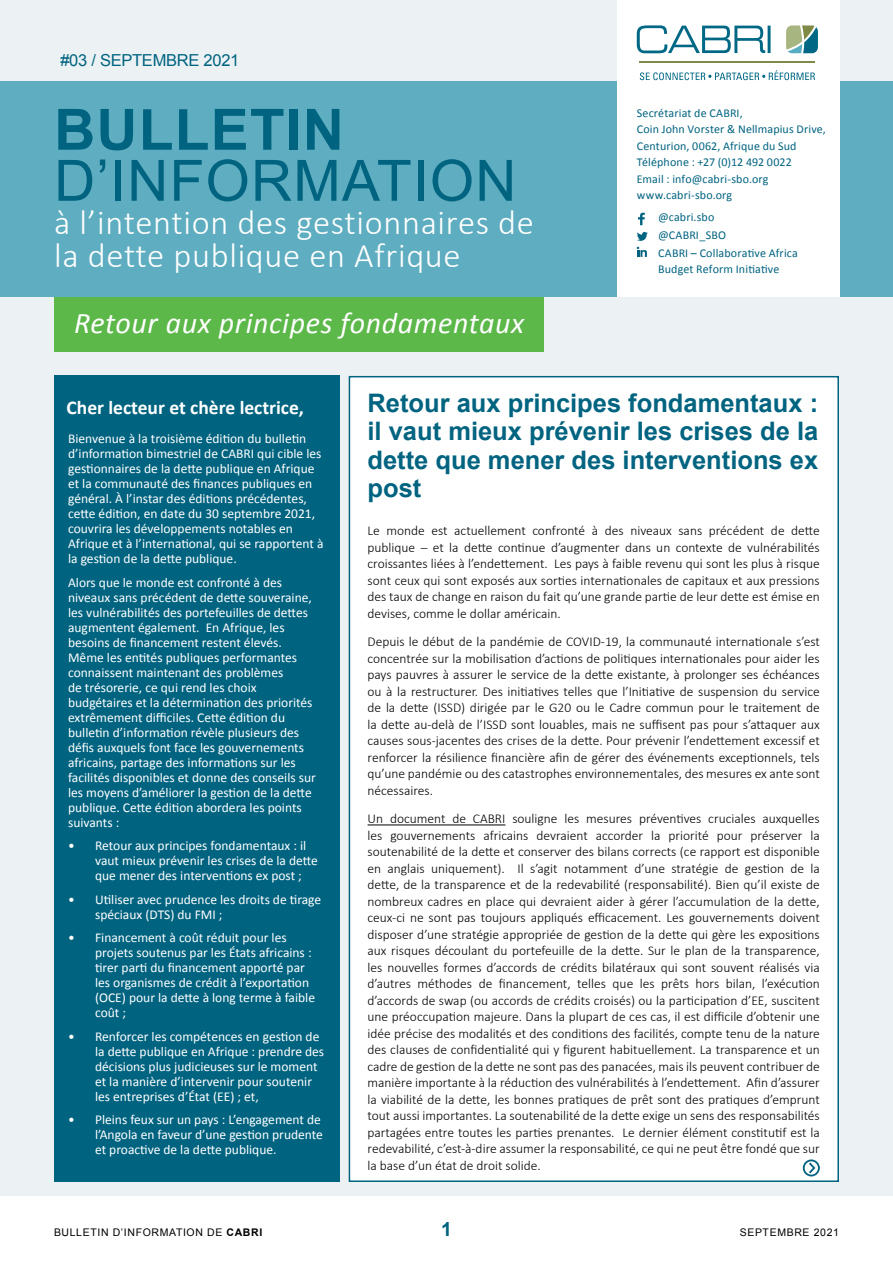
<style>
.page{position:relative;width:893px;height:1263px;background:#ecf2f4}
.page>*{position:absolute;margin:0;border:0;box-sizing:border-box;transform-origin:0 0}
.t1{font:57px "Arial";letter-spacing:.02em;color:#006380}
.t2{font:700 57px "Arial";letter-spacing:.02em;color:#006380}
.t3{font:300 34.5px/33px "Calibri";letter-spacing:.02em;color:#fff}
.t4{font:italic 30px "Calibri";letter-spacing:.02em;color:#fff}
.t5{font:700 25.5px/28.5px "Arial";color:#006380;text-align:justify}
.t6{font:700 19.5px "Calibri";color:#fff}
.t7{font:700 19.5px "Arial";color:#006380}
.t8{font:16.5px "Arial";letter-spacing:-.015em;color:#006380}
.t9{font:300 13.5px/16.5px "Calibri";color:#000;text-align:justify}
.t10{font:13.5px/15px "Calibri";color:#fff}
.t11{font:12px/16.5px "Calibri";letter-spacing:.01em;color:#006380}
.t12{font:10.5px "Arial";letter-spacing:.06em;color:#000}
.s1{font-weight:700}
</style>
<div class="page">
<div style="left:349px;top:376px;width:490px;height:806px;background:#fff;border:2px solid #006380"></div>
<hr style="left:368px;top:825px;width:137px;height:1px;background:#000">
<div style="left:54px;top:376px;width:285px;height:806px;background:#006380"></div>
<div style="left:0;top:1196px;width:893px;height:67px;background:#fff"></div>
<svg style="left:803px;top:1159px;width:17px;height:17px"></svg>
<div style="left:1px;top:81px;width:892px;height:216px;background:#5eadc0"></div>
<div style="left:617px;top:0;width:223px;height:297px;background:#fff"></div>
<div style="left:55px;top:297px;width:489px;height:54px;background:#5cb849"></div>
<svg style="left:637px;top:25px;width:133px;height:28px"></svg>
<svg style="left:786px;top:25px;width:32px;height:28px"></svg>
<hr style="left:640px;top:61px;width:175px;height:2px;background:#7f8a44">
<svg style="left:640px;top:70px;width:175px;height:10px"></svg>
<svg style="left:638px;top:213px;width:7px;height:12px"></svg>
<svg style="left:637px;top:232px;width:11px;height:25px"></svg>
<p class="t8" style="left:60px;top:49px;width:181px">#03 / SEPTEMBRE 2021</p>
<h1 class="t2" style="left:54px;top:92px;width:291px">BULLETIN</h1>
<h1 class="t1" style="left:54px;top:143px;width:464px">D’INFORMATION</h1>
<h2 class="t3" style="left:54px;top:205px;width:481px">à l’intention des gestionnaires de la dette publique en Afrique</h2>
<h3 class="t4" style="left:74px;top:302px;width:451px">Retour aux principes fondamentaux</h3>
<p class="t11" style="left:637px;top:105px;width:190px">Secrétariat de CABRI,<br>Coin John Vorster &amp; Nellmapius Drive,<br>Centurion, 0062, Afrique du Sud<br>Téléphone : +27 (0)12 492 0022<br>Email : info@cabri-sbo.org www.cabri-sbo.org</p>
<p class="t11" style="left:658px;top:209px;width:141px;line-height:17.7px">@cabri.sbo<br>@CABRI_SBO<br>CABRI – Collaborative Africa</p>
<p class="t11" style="left:658px;top:261px;width:123px">Budget Reform Initiative</p>
<h3 class="t6" style="left:67px;top:395px;width:239px">Cher lecteur et chère lectrice,</h3>
<p class="t10" style="left:68px;top:431px;width:257px">Bienvenue à la troisième édition du bulletin d’information bimestriel de CABRI qui cible les gestionnaires de la dette publique en Afrique et la communauté des finances publiques en général. À l’instar des éditions précédentes, cette édition, en date du 30 septembre 2021, couvrira les développements notables en Afrique et à l’international, qui se rapportent à la gestion de la dette publique.</p>
<p class="t10" style="left:68px;top:575px;width:249px">Alors que le monde est confronté à des niveaux sans précédent de dette souveraine, les vulnérabilités des portefeuilles de dettes augmentent également. En Afrique, les besoins de financement restent élevés.<br>Même les entités publiques performantes connaissent maintenant des problèmes<br>de trésorerie, ce qui rend les choix budgétaires et la détermination des priorités extrêmement difficiles. Cette édition du bulletin d’information révèle plusieurs des défis auxquels font face les gouvernements africains, partage des informations sur les facilités disponibles et donne des conseils sur les moyens d’améliorer la gestion de la dette publique. Cette édition abordera les points suivants :</p>
<p class="t10" style="left:95px;top:838px;width:224px;text-indent:-27px">• Retour aux principes fondamentaux : il vaut mieux prévenir les crises de la dette que mener des interventions ex post ;</p>
<p class="t10" style="left:95px;top:892px;width:228px;text-indent:-27px">• Utiliser avec prudence les droits de tirage spéciaux (DTS) du FMI ;</p>
<p class="t10" style="left:95px;top:930px;width:221px;text-indent:-27px">• Financement à coût réduit pour les projets soutenus par les États africains : tirer parti du financement apporté par les organismes de crédit à l’exportation (OCE) pour la dette à long terme à faible coût ;</p>
<p class="t10" style="left:95px;top:1029px;width:231px;text-indent:-27px">• Renforcer les compétences en gestion de la dette publique en Afrique : prendre des décisions plus judicieuses sur le moment et la manière d’intervenir pour soutenir les entreprises d’État (EE) ; et,</p>
<p class="t10" style="left:95px;top:1112px;width:229px;text-indent:-27px">• Pleins feux sur un pays : L’engagement de l’Angola en faveur d’une gestion prudente et proactive de la dette publique.</p>
<h3 class="t5" style="left:368px;top:390px;width:452px">Retour aux principes fondamentaux : il vaut mieux prévenir les crises de la dette que mener des interventions ex post</h3>
<p class="t9" style="left:368px;top:522px;width:454px">Le monde est actuellement confronté à des niveaux sans précédent de dette publique – et la dette continue d’augmenter dans un contexte de vulnérabilités croissantes liées à l’endettement. Les pays à faible revenu qui sont les plus à risque sont ceux qui sont exposés aux sorties internationales de capitaux et aux pressions des taux de change en raison du fait qu’une grande partie de leur dette est émise en devises, comme le dollar américain.</p>
<p class="t9" style="left:368px;top:633px;width:454px">Depuis le début de la pandémie de COVID-19, la communauté internationale s’est concentrée sur la mobilisation d’actions de politiques internationales pour aider les pays pauvres à assurer le service de la dette existante, à prolonger ses échéances ou à la restructurer. Des initiatives telles que l’Initiative de suspension du service de la dette (ISSD) dirigée par le G20 ou le Cadre commun pour le traitement de la dette au-delà de l’ISSD sont louables, mais ne suffisent pas pour s’attaquer aux causes sous-jacentes des crises de la dette. Pour prévenir l’endettement excessif et renforcer la résilience financière afin de gérer des événements exceptionnels, tels qu’une pandémie ou des catastrophes environnementales, des mesures ex ante sont nécessaires.</p>
<p class="t9" style="left:368px;top:810px;width:454px">Un document de CABRI souligne les mesures préventives cruciales auxquelles les gouvernements africains devraient accorder la priorité pour préserver la soutenabilité de la dette et conserver des bilans corrects (ce rapport est disponible en anglais uniquement). Il s’agit notamment d’une stratégie de gestion de la dette, de la transparence et de la redevabilité (responsabilité). Bien qu’il existe de nombreux cadres en place qui devraient aider à gérer l’accumulation de la dette, ceux-ci ne sont pas toujours appliqués efficacement. Les gouvernements doivent disposer d’une stratégie appropriée de gestion de la dette qui gère les expositions aux risques découlant du portefeuille de la dette. Sur le plan de la transparence, les nouvelles formes d’accords de crédits bilatéraux qui sont souvent réalisés via d’autres méthodes de financement, telles que les prêts hors bilan, l’exécution d’accords de swap (ou accords de crédits croisés) ou la participation d’EE, suscitent une préoccupation majeure. Dans la plupart de ces cas, il est difficile d’obtenir une idée précise des modalités et des conditions des facilités, compte tenu de la nature des clauses de confidentialité qui y figurent habituellement. La transparence et un cadre de gestion de la dette ne sont pas des panacées, mais ils peuvent contribuer de manière importante à la réduction des vulnérabilités à l’endettement. Afin d’assurer la viabilité de la dette, les bonnes pratiques de prêt sont des pratiques d’emprunt tout aussi importantes. La soutenabilité de la dette exige un sens des responsabilités partagées entre toutes les parties prenantes. Le dernier élément constitutif est la redevabilité, c’est-à-dire assumer la responsabilité, ce qui ne peut être fondé que sur la base d’un état de droit solide.</p>
<p class="t12" style="left:54px;top:1225px;width:210px">BULLETIN D’INFORMATION DE <span class="s1">CABRI</span></p>
<h3 class="t7" style="left:441px;top:1216px;width:12px">1</h3>
<p class="t12" style="left:740px;top:1225px;width:101px">SEPTEMBRE 2021</p>
</div>
